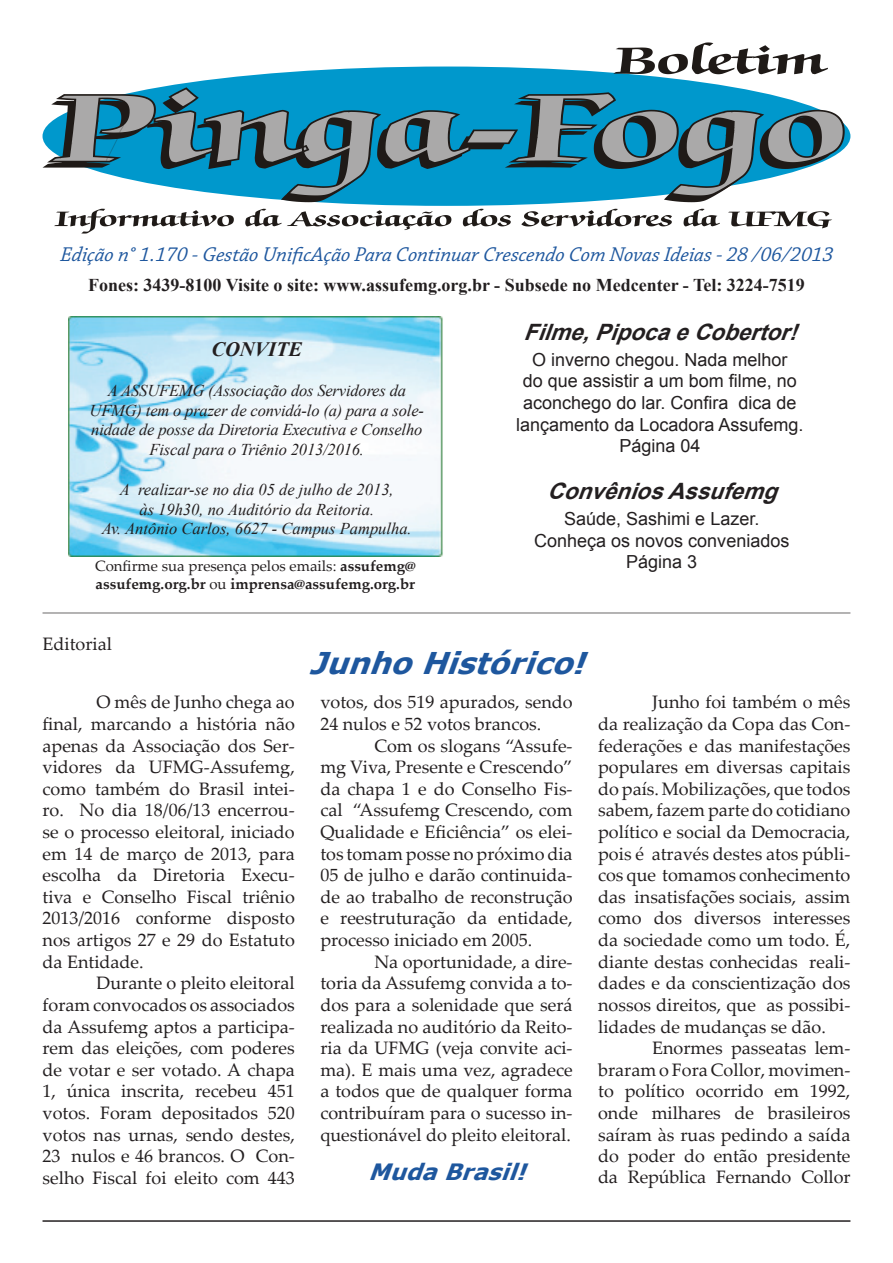
<style>
.page{position:relative;width:893px;height:1263px;background:#fff}
.page>*{position:absolute;margin:0;border:0;box-sizing:border-box;transform-origin:0 0}
.t1{font:italic 700 30px "Verdana";color:#1e579e}
.t2{font:italic 700 22.5px "Arial";color:#231f20}
.t3{font:italic 700 22.5px "Verdana";color:#1e579e}
.t4{font:italic 21px "Chaparral Pro";color:#1e579e}
.t5{font:italic 700 20.4px "Times New Roman";color:#231f20}
.t6{font:18px/21.6px "Palatino Linotype";color:#231f20;text-align:justify}
.t7{font:18px/21.6px "Arial";color:#231f20;text-align:center}
.t8{font:700 18px "Times New Roman";color:#231f20}
.t9{font:italic 16.5px/19.8px "Times New Roman";letter-spacing:-.01em;color:#231f20;text-align:center}
.t10{font:700 15px/18px "Palatino Linotype";color:#231f20}
.s1{font-weight:400}
</style>
<div class="page">
<img style="left:68px;top:316px;width:375px;height:240px">
<div style="left:43px;top:67px;width:807px;height:139px;background:#0098cc;border-radius:50%"></div>
<svg style="left:613px;top:42px;width:215px;height:32px"></svg>
<svg style="left:54px;top:209px;width:180px;height:25px"></svg>
<svg style="left:245px;top:209px;width:206px;height:21px"></svg>
<svg style="left:463px;top:209px;width:48px;height:17px"></svg>
<svg style="left:521px;top:209px;width:151px;height:17px"></svg>
<svg style="left:683px;top:209px;width:37px;height:17px"></svg>
<svg style="left:728px;top:211px;width:104px;height:17px"></svg>
<svg style="left:43px;top:87px;width:802px;height:115px"></svg>
<hr style="left:43px;top:1220px;width:807px;height:2px;background:#231f20">
<hr style="left:43px;top:612px;width:807px;height:1px;background:#231f20">
<p class="t4" style="left:60px;top:243px;width:777px">Edição n° 1.170 - Gestão UnificAção Para Continuar Crescendo Com Novas Ideias - 28 /06/2013</p>
<p class="t8" style="left:88px;top:272px;width:718px">Fones: 3439-8100 Visite o site: www.assufemg.org.br - Subsede no Medcenter - Tel: 3224-7519</p>
<p class="t5" style="left:211px;top:335px;width:92px">CONVITE</p>
<p class="t9" style="left:90px;top:380px;width:336px">A ASSUFEMG (Associação dos Servidores da UFMG) tem o prazer de convidá-lo (a) para a sole&shy;nidade de posse da Diretoria Executiva e Conselho Fiscal para o Triênio 2013/2016.</p>
<p class="t9" style="left:120px;top:479px;width:275px">A realizar-se no dia 05 de julho de 2013, às 19h30, no Auditório da Reitoria.</p>
<p class="t9" style="left:102px;top:519px;width:311px">Av. Antônio Carlos, 6627 - Campus Pampulha.</p>
<p class="t10" style="left:95px;top:556px;width:322px"><span class="s1">Confirme sua presença pelos emails:</span> assufemg@ assufemg.org.br <span class="s1">ou</span> imprensa@assufemg.org.br</p>
<p class="t2" style="left:524px;top:317px;width:285px">Filme,PipocaeCobertor!</p>
<p class="t7" style="left:516px;top:349px;width:289px">O inverno chegou. Nada melhor<br>do que assistir a um bom filme, no aconchego do lar. Confira dica de lançamento da Locadora Assufemg.<br>Página 04</p>
<p class="t2" style="left:547px;top:476px;width:242px">ConvêniosAssufemg</p>
<p class="t7" style="left:534px;top:508px;width:257px">Saúde, Sashimi e Lazer.<br>Conheça os novos conveniados<br>Página 3</p>
<p class="t6" style="left:43px;top:632px;width:71px">Editorial</p>
<p class="t6" style="left:43px;top:691px;width:254px;text-indent:54px">O mês de Junho chega ao final, marcando a história não apenas da Associação dos Ser&shy;vidores da UFMG-Assufemg, como também do Brasil intei&shy;ro. No dia 18/06/13 encerrou&shy;se o processo eleitoral, iniciado em 14 de março de 2013, para escolha da Diretoria Execu&shy;tiva e Conselho Fiscal triênio 2013/2016 conforme disposto nos artigos 27 e 29 do Estatuto da Entidade.</p>
<p class="t6" style="left:43px;top:972px;width:254px;text-indent:54px">Durante o pleito eleitoral foram convocados os associados da Assufemg aptos a participa&shy;rem das eleições, com poderes de votar e ser votado. A chapa 1, única inscrita, recebeu 451 votos. Foram depositados 520 votos nas urnas, sendo destes, 23 nulos e 46 brancos. O Con&shy;selho Fiscal foi eleito com 443</p>
<p class="t1" style="left:309px;top:642px;width:291px">JunhoHistórico!</p>
<p class="t6" style="left:320px;top:691px;width:254px">votos, dos 519 apurados, sendo<br>24 nulos e 52 votos brancos.</p>
<p class="t6" style="left:320px;top:734px;width:254px;text-indent:54px">Com os slogans “Assufe&shy;mg Viva, Presente e Crescendo” da chapa 1 e do Conselho Fis&shy;cal “Assufemg Crescendo, com Qualidade e Eficiência” os elei&shy;tos tomam posse no próximo dia 05 de julho e darão continuida&shy;de ao trabalho de reconstrução e reestruturação da entidade, processo iniciado em 2005.</p>
<p class="t6" style="left:320px;top:950px;width:254px;text-indent:54px">Na oportunidade, a dire&shy;toria da Assufemg convida a to&shy;dos para a solenidade que será realizada no auditório da Reito&shy;ria da UFMG (veja convite aci&shy;ma). E mais uma vez, agradece a todos que de qualquer forma contribuíram para o sucesso in&shy;questionável do pleito eleitoral.</p>
<p class="t3" style="left:368px;top:1156px;width:170px">MudaBrasil!</p>
<p class="t6" style="left:598px;top:691px;width:254px;text-indent:54px">Junho foi também o mês da realização da Copa das Con&shy;federações e das manifestações populares em diversas capitais do país. Mobilizações, que todos sabem, fazem parte do cotidiano político e social da Democracia, pois é através destes atos públi&shy;cos que tomamos conhecimento das insatisfações sociais, assim como dos diversos interesses da sociedade como um todo. É, diante destas conhecidas reali&shy;dades e da conscientização dos nossos direitos, que as possibi&shy;lidades de mudanças se dão.</p>
<p class="t6" style="left:598px;top:1036px;width:254px;text-indent:54px">Enormes passeatas lem&shy;braram o Fora Collor, movimen&shy;to político ocorrido em 1992, onde milhares de brasileiros saíram às ruas pedindo a saída do poder do então presidente da República Fernando Collor</p>
</div>
